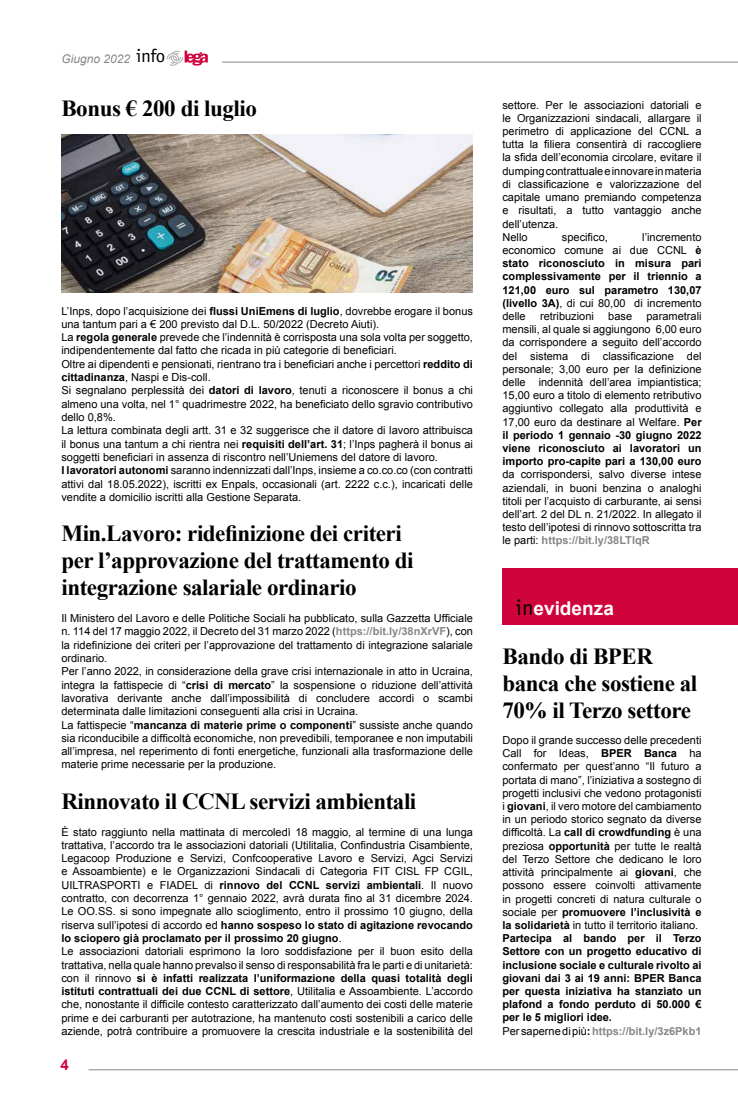
<style>
.page{position:relative;width:738px;height:1106px;background:#fff}
.page>*{position:absolute;margin:0;border:0;box-sizing:border-box;transform-origin:0 0}
.t1{font:700 23px/27.1px "Times New Roman";letter-spacing:-.02em;color:#000}
.t2{font:700 19px "Arial";color:#fff}
.t3{font:700 15px "Arial";color:#d0043c}
.t4{font:italic 12px "Arial";color:#878787}
.t5{font:11px/13.2px "Arial";color:#000}
.t6{font:700 11px/13.2px "Arial";color:#000;text-align:justify}
.s1{font-family:"Officina Sans Std";font-style:normal;font-size:18.5px;color:#000}
.s2{font-weight:700}
.s3{font-weight:700;color:#878787}
.s4{font-weight:400}
.s5{font-family:"Officina Sans Std";font-weight:400;font-size:22px;color:#000}
</style>
<div class="page">
<hr style="left:88px;top:1069px;width:649px;height:1px;background:#878787">
<svg style="left:166px;top:51px;width:42px;height:15px"></svg>
<hr style="left:222px;top:62px;width:515px;height:1px;background:#878787">
<img style="left:61px;top:135px;width:411px;height:157px">
<div style="left:502px;top:568px;width:235px;height:56px;background:#d0043c"></div>
<p class="t4" style="left:61px;top:51px;width:105px">Giugno 2022 <span class="s1">info</span></p>
<h1 class="t1" style="left:61px;top:94px;width:197px">Bonus € 200 di luglio</h1>
<p class="t5" style="left:61px;top:304px;width:413px">L’Inps, dopo l’acquisizione dei <span class="s2">flussi UniEmens di luglio</span>, dovrebbe erogare il bonus una tantum pari a € 200 previsto dal D.L. 50/2022 (Decreto Aiuti).<br>La <span class="s2">regola generale</span> prevede che l’indennità è corrisposta una sola volta per soggetto, indipendentemente dal fatto che ricada in più categorie di beneficiari.<br>Oltre ai dipendenti e pensionati, rientrano tra i beneficiari anche i percettori <span class="s2">reddito di cittadinanza</span>, Naspi e Dis-coll.<br>Si segnalano perplessità dei <span class="s2">datori di lavoro</span>, tenuti a riconoscere il bonus a chi almeno una volta, nel 1° quadrimestre 2022, ha beneficiato dello sgravio contributivo dello 0,8%.<br>La lettura combinata degli artt. 31 e 32 suggerisce che il datore di lavoro attribuisca il bonus una tantum a chi rientra nei <span class="s2">requisiti dell’art. 31</span>; l’Inps pagherà il bonus ai soggetti beneficiari in assenza di riscontro nell’Uniemens del datore di lavoro.<br><span class="s2">I lavoratori autonomi</span> saranno indennizzati dall’Inps, insieme a co.co.co (con contratti attivi dal 18.05.2022), iscritti ex Enpals, occasionali (art. 2222 c.c.), incaricati delle vendite a domicilio iscritti alla Gestione Separata.</p>
<h1 class="t1" style="left:61px;top:519px;width:353px">Min.Lavoro: ridefinizione dei criteri per l’approvazione del trattamento di integrazione salariale ordinario</h1>
<p class="t5" style="left:61px;top:611px;width:413px">Il Ministero del Lavoro e delle Politiche Sociali ha pubblicato, sulla Gazzetta Ufficiale n. 114 del 17 maggio 2022, il Decreto del 31 marzo 2022 (<span class="s3">https://bit.ly/38nXrVF</span>), con la ridefinizione dei criteri per l’approvazione del trattamento di integrazione salariale ordinario.<br>Per l’anno 2022, in considerazione della grave crisi internazionale in atto in Ucraina, integra la fattispecie di “<span class="s2">crisi di mercato</span>” la sospensione o riduzione dell’attività lavorativa derivante anche dall’impossibilità di concludere accordi o scambi determinata dalle limitazioni conseguenti alla crisi in Ucraina.<br>La fattispecie “<span class="s2">mancanza di materie prime o componenti</span>” sussiste anche quando sia riconducibile a difficoltà economiche, non prevedibili, temporanee e non imputabili all’impresa, nel reperimento di fonti energetiche, funzionali alla trasformazione delle materie prime necessarie per la produzione.</p>
<h1 class="t1" style="left:61px;top:787px;width:356px">Rinnovato il CCNL servizi ambientali</h1>
<p class="t5" style="left:61px;top:825px;width:413px">È stato raggiunto nella mattinata di mercoledì 18 maggio, al termine di una lunga trattativa, l’accordo tra le associazioni datoriali (Utilitalia, Confindustria Cisambiente, Legacoop Produzione e Servizi, Confcooperative Lavoro e Servizi, Agci Servizi e Assoambiente) e le Organizzazioni Sindacali di Categoria FIT CISL FP CGIL, UILTRASPORTI e FIADEL di <span class="s2">rinnovo del CCNL servizi ambientali</span>. Il nuovo contratto, con decorrenza 1° gennaio 2022, avrà durata fino al 31 dicembre 2024.<br>Le OO.SS. si sono impegnate allo scioglimento, entro il prossimo 10 giugno, della riserva sull’ipotesi di accordo ed <span class="s2">hanno sospeso lo stato di agitazione revocando lo sciopero già proclamato per il prossimo 20 giugno</span>.<br>Le associazioni datoriali esprimono la loro soddisfazione per il buon esito della trattativa, nella quale hanno prevalso il senso di responsabilità fra le parti e di unitarietà: con il rinnovo <span class="s2">si è infatti realizzata l’uniformazione della quasi totalità degli istituti contrattuali dei due CCNL di settore</span>, Utilitalia e Assoambiente. L’accordo che, nonostante il difficile contesto caratterizzato dall’aumento dei costi delle materie prime e dei carburanti per autotrazione, ha mantenuto costi sostenibili a carico delle aziende, potrà contribuire a promuovere la crescita industriale e la sostenibilità del</p>
<h3 class="t3" style="left:60px;top:1054px;width:10px">4</h3>
<p class="t5" style="left:502px;top:98px;width:200px">settore. Per le associazioni datoriali e le Organizzazioni sindacali, allargare il perimetro di applicazione del CCNL a tutta la filiera consentirà di raccogliere la sfida dell’economia circolare, evitare il dumping contrattuale e innovare in materia di classificazione e valorizzazione del capitale umano premiando competenza e risultati, a tutto vantaggio anche dell’utenza.<br>Nello</p>
<p class="t5" style="left:561px;top:230px;width:47px">specifico,</p>
<p class="t6" style="left:502px;top:230px;width:200px;text-indent:140px"><span class="s4">l’incremento economico comune ai due CCNL</span> è stato riconosciuto in misura pari complessivamente per il triennio a 121,00 euro sul parametro 130,07 (livello 3A)<span class="s4">, di cui 80,00 di incremento delle</span></p>
<p class="t5" style="left:502px;top:309px;width:200px;text-align:justify;text-indent:144px">parametrali mensili, al quale si aggiungono 6,00 euro da corrispondere a seguito dell’accordo del sistema di classificazione del personale; 3,00 euro per la definizione delle indennità dell’area impiantistica; 15,00 euro a titolo di elemento retributivo aggiuntivo collegato alla produttività e 17,00 euro da destinare al Welfare. <span class="s2">Per il periodo 1 gennaio -30 giugno 2022 viene riconosciuto ai lavoratori un importo pro-capite pari a 130,00 euro</span></p>
<p class="t5" style="left:502px;top:468px;width:200px;text-align:justify">da corrispondersi, salvo diverse intese aziendali, in buoni benzina o analoghi titoli per l’acquisto di carburante, ai sensi dell’art. 2 del DL n. 21/2022. In allegato il testo dell’ipotesi di rinnovo sottoscritta tra le parti: <span class="s3">https://bit.ly/38LTlqR</span></p>
<p class="t5" style="left:539px;top:309px;width:55px">retribuzioni</p>
<p class="t5" style="left:607px;top:309px;width:25px">base</p>
<h2 class="t2" style="left:515px;top:596px;width:99px"><span class="s5">in</span>evidenza</h2>
<h1 class="t1" style="left:502px;top:642px;width:196px">Bando di BPER banca che sostiene al<br>70% il Terzo settore</h1>
<p class="t5" style="left:502px;top:733px;width:200px">Dopo il grande successo delle precedenti Call for Ideas, <span class="s2">BPER Banca</span> ha confermato per quest’anno “Il futuro a portata di mano”, l’iniziativa a sostegno di progetti inclusivi che vedono protagonisti i <span class="s2">giovani</span>, il vero motore del cambiamento in un periodo storico segnato da diverse difficoltà. La <span class="s2">call di crowdfunding</span> è una preziosa <span class="s2">opportunità</span> per tutte le realtà del Terzo Settore che dedicano le loro attività principalmente ai <span class="s2">giovani</span>, che possono essere coinvolti attivamente in progetti concreti di natura culturale o sociale per <span class="s2">promuovere l’inclusività e la solidarietà</span> in tutto il territorio italiano.<br><span class="s2">Partecipa al bando per il Terzo Settore con un progetto educativo di inclusione sociale e culturale rivolto ai giovani dai 3 ai 19 anni: BPER Banca per questa iniziativa ha stanziato un plafond a fondo perduto di 50.000 € per le 5 migliori idee.<br></span>Per saperne di più<span class="s2">:</span> <span class="s3">https://bit.ly/3z6Pkb1</span></p>
</div>
